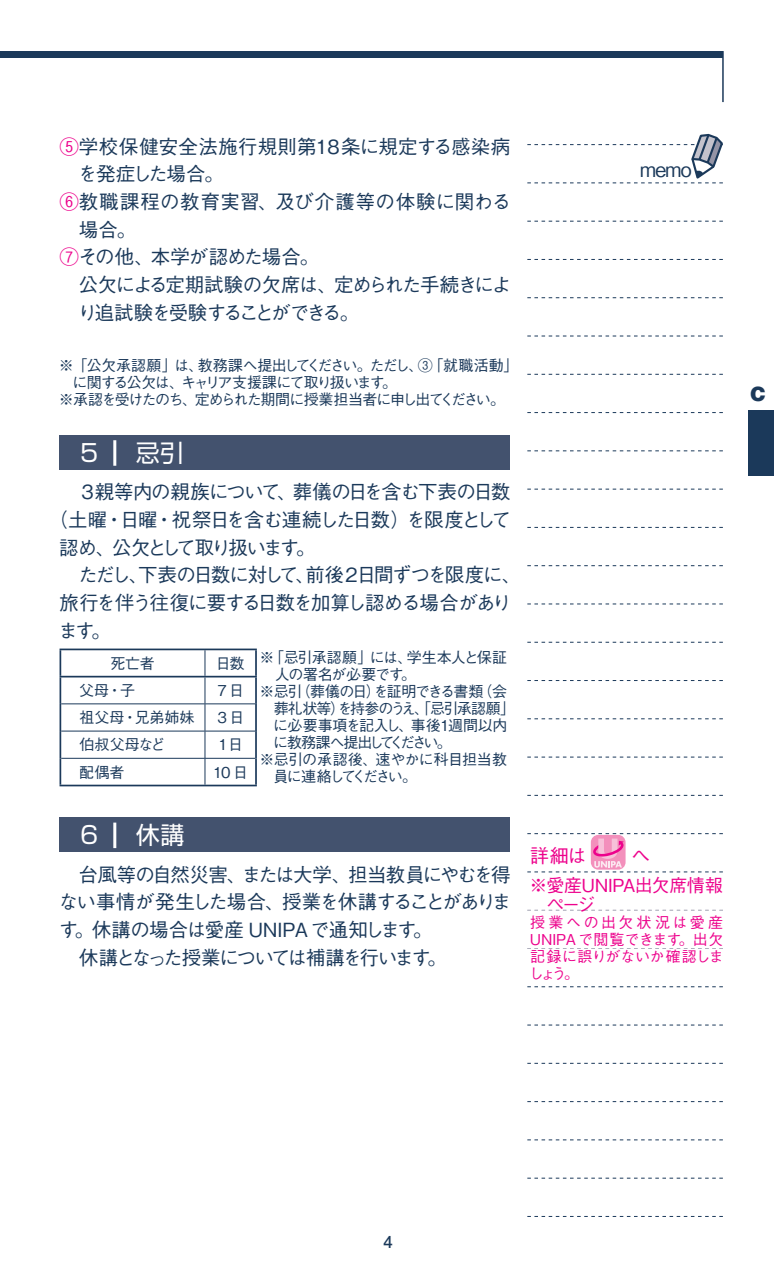
<style>
.page{position:relative;width:774px;height:1276px;background:#fff}
.page>*{position:absolute;margin:0;border:0;box-sizing:border-box;transform-origin:0 0}
.t1{font:24px "Shin Go Pro";color:#fff}
.t2{font:900 19.8px "Helvetica";color:#1b395a}
.t3{font:500 19.5px "Gothic BBB Pro";letter-spacing:-.06em;color:#1b395a}
.t4{font:500 19.5px "Gothic BBB Pro";letter-spacing:-.105em;color:#1b395a}
.t5{font:500 19.5px "Gothic BBB Pro";letter-spacing:-.08em;color:#1b395a}
.t6{font:500 19.5px "Gothic BBB Pro";letter-spacing:-.085em;color:#1b395a}
.t7{font:500 19.5px "Gothic BBB Pro";letter-spacing:.005em;color:#1b395a}
.t8{font:500 19.5px "Gothic BBB Pro";letter-spacing:.03em;color:#1b395a}
.t9{font:500 19.5px "Gothic BBB Pro";letter-spacing:-.03em;color:#1b395a}
.t10{font:500 19.5px "Gothic BBB Pro";letter-spacing:-.125em;color:#1b395a}
.t11{font:500 19.5px "Gothic BBB Pro";letter-spacing:-.12em;color:#1b395a}
.t12{font:500 19.5px "Gothic BBB Pro";letter-spacing:-.14em;color:#1b395a}
.t13{font:500 19.5px "Gothic BBB Pro";color:#ed028c}
.t14{font:500 19.5px "Gothic BBB Pr 5";color:#1b395a}
.t15{font:500 18px/19.2px "Gothic BBB Pro";letter-spacing:-.035em;color:#ed028c}
.t16{font:700 16.5px "Futo Go B101 Pro";color:#1b395a}
.t17{font:500 15px "Gothic BBB Pro";letter-spacing:-.06em;color:#1b395a}
.t18{font:500 15px "Gothic BBB Pro";letter-spacing:-.025em;color:#1b395a}
.t19{font:500 15px/17.1px "Gothic BBB Pro";letter-spacing:.025em;color:#ed028c;text-align:justify}
.t20{font:500 15px "Gothic BBB Pro";letter-spacing:-.1em;color:#1b395a}
.t21{font:500 15px "Gothic BBB Pro";letter-spacing:-.105em;color:#1b395a}
.t22{font:500 15px "Gothic BBB Pro";letter-spacing:-.085em;color:#1b395a}
.t23{font:500 15px "Gothic BBB Pro";letter-spacing:-.02em;color:#1b395a}
.t24{font:500 15px "Gothic BBB Pro";letter-spacing:-.155em;color:#1b395a}
.t25{font:500 15px "Gothic BBB Pro";letter-spacing:-.175em;color:#1b395a}
.s1{color:#ed028c}
</style>
<div class="page">
<svg style="left:527px;top:1216px;width:196px;height:1px"></svg>
<svg style="left:527px;top:1177px;width:196px;height:1px"></svg>
<svg style="left:527px;top:1139px;width:196px;height:1px"></svg>
<svg style="left:527px;top:1101px;width:196px;height:1px"></svg>
<svg style="left:527px;top:1062px;width:196px;height:2px"></svg>
<svg style="left:527px;top:1024px;width:196px;height:1px"></svg>
<svg style="left:527px;top:986px;width:196px;height:1px"></svg>
<svg style="left:527px;top:795px;width:196px;height:1px"></svg>
<svg style="left:527px;top:756px;width:196px;height:1px"></svg>
<svg style="left:527px;top:718px;width:196px;height:1px"></svg>
<svg style="left:527px;top:680px;width:196px;height:1px"></svg>
<svg style="left:527px;top:642px;width:196px;height:1px"></svg>
<svg style="left:527px;top:603px;width:196px;height:1px"></svg>
<svg style="left:527px;top:565px;width:196px;height:1px"></svg>
<svg style="left:527px;top:527px;width:196px;height:1px"></svg>
<svg style="left:527px;top:488px;width:196px;height:1px"></svg>
<svg style="left:527px;top:450px;width:196px;height:1px"></svg>
<svg style="left:527px;top:412px;width:196px;height:1px"></svg>
<svg style="left:527px;top:374px;width:196px;height:1px"></svg>
<svg style="left:527px;top:335px;width:196px;height:1px"></svg>
<svg style="left:527px;top:297px;width:196px;height:1px"></svg>
<svg style="left:527px;top:259px;width:196px;height:1px"></svg>
<svg style="left:527px;top:221px;width:196px;height:1px"></svg>
<svg style="left:527px;top:133px;width:196px;height:50px"></svg>
<svg style="left:0;top:51px;width:724px;height:52px"></svg>
<div style="left:0;top:51px;width:723px;height:6px;background:#1b395a"></div>
<div style="left:748px;top:410px;width:26px;height:65px;background:#1b395a"></div>
<hr style="left:60px;top:648px;width:145px;height:2px;background:#1b395a">
<hr style="left:205px;top:648px;width:52px;height:2px;background:#1b395a">
<hr style="left:255px;top:650px;width:2px;height:26px;background:#1b395a">
<hr style="left:60px;top:676px;width:145px;height:1px;background:#1b395a">
<hr style="left:205px;top:676px;width:52px;height:1px;background:#1b395a">
<hr style="left:255px;top:677px;width:2px;height:27px;background:#1b395a">
<hr style="left:255px;top:704px;width:2px;height:27px;background:#1b395a">
<hr style="left:255px;top:731px;width:2px;height:27px;background:#1b395a">
<svg style="left:60px;top:650px;width:1px;height:134px"></svg>
<hr style="left:255px;top:758px;width:2px;height:26px;background:#1b395a">
<hr style="left:60px;top:784px;width:145px;height:2px;background:#1b395a">
<hr style="left:205px;top:784px;width:52px;height:2px;background:#1b395a">
<hr style="left:61px;top:703px;width:144px;height:1px;background:#1b395a">
<hr style="left:205px;top:703px;width:50px;height:1px;background:#1b395a">
<hr style="left:61px;top:730px;width:144px;height:1px;background:#1b395a">
<hr style="left:205px;top:730px;width:50px;height:1px;background:#1b395a">
<hr style="left:61px;top:758px;width:144px;height:1px;background:#1b395a">
<hr style="left:205px;top:758px;width:50px;height:1px;background:#1b395a">
<svg style="left:204px;top:650px;width:1px;height:134px"></svg>
<div style="left:60px;top:435px;width:450px;height:34px;background:#43526e"></div>
<hr style="left:113px;top:440px;width:3px;height:26px;background:#fff">
<div style="left:60px;top:818px;width:450px;height:34px;background:#43526e"></div>
<hr style="left:113px;top:822px;width:3px;height:26px;background:#fff">
<svg style="left:527px;top:909px;width:196px;height:40px"></svg>
<svg style="left:527px;top:833px;width:196px;height:39px"></svg>
<p class="t7" style="left:59px;top:131px;width:453px"><span class="s1">⑤</span> 学校保健安全法施行規則第１８条に規定する感染病</p>
<p class="t3" style="left:78px;top:158px;width:148px">を発症した場合。</p>
<p class="t8" style="left:59px;top:186px;width:453px"><span class="s1">⑥</span> 教職課程の教育実習、及び介護等の体験に関わる</p>
<p class="t3" style="left:79px;top:214px;width:59px">場合。</p>
<p class="t3" style="left:59px;top:241px;width:261px"><span class="s1">⑦</span> その他、本学が認めた場合。</p>
<p class="t6" style="left:60px;top:269px;width:453px">　 公欠による定期試験の欠席は、定められた手続きによ</p>
<p class="t11" style="left:78px;top:296px;width:283px">り追試験を受験することができる。</p>
<p class="t18" style="left:59px;top:353px;width:461px">※ 「公欠承認願」は、教務課へ提出してください。ただし、③「就職活動」</p>
<p class="t21" style="left:73px;top:370px;width:326px">に関する公欠は、キャリア支援課にて取り扱います。</p>
<p class="t20" style="left:59px;top:387px;width:448px">※ 承認を受けたのち、定められた期間に授業担当者に申し出てください。</p>
<p class="t2" style="left:751px;top:381px;width:17px">C</p>
<p class="t14" style="left:640px;top:154px;width:53px">memo</p>
<p class="t1" style="left:80px;top:433px;width:20px">5</p>
<p class="t1" style="left:136px;top:433px;width:49px">忌引</p>
<p class="t3" style="left:60px;top:476px;width:452px">　３親等内の親族について、葬儀の日を含む下表の日数</p>
<p class="t5" style="left:49px;top:504px;width:464px">（土曜・日曜・祝祭日を含む連続した日数）を限度として</p>
<p class="t12" style="left:59px;top:532px;width:258px">認め、公欠として取り扱います。</p>
<p class="t4" style="left:60px;top:559px;width:463px">　ただし、下表の日数に対して、前後２日間ずつを限度に、</p>
<p class="t3" style="left:59px;top:587px;width:454px">旅行を伴う往復に要する日数を加算し認める場合があり</p>
<p class="t3" style="left:59px;top:615px;width:54px">ます。</p>
<p class="t17" style="left:110px;top:651px;width:46px">死亡者</p>
<p class="t17" style="left:216px;top:645px;width:293px">日数 ※「忌引承認願」には、学生本人と保証</p>
<p class="t17" style="left:275px;top:662px;width:143px">人の署名が必要です。</p>
<p class="t22" style="left:260px;top:679px;width:249px">※ 忌引（葬儀の日）を証明できる書類（会</p>
<p class="t17" style="left:274px;top:696px;width:243px">葬礼状等）を持参のうえ、「忌引承認願」</p>
<p class="t18" style="left:273px;top:713px;width:236px">に必要事項を記入し、事後１週間以内</p>
<p class="t24" style="left:273px;top:730px;width:180px">に教務課へ提出してください。</p>
<p class="t23" style="left:260px;top:747px;width:249px">※ 忌引の承認後、速やかに科目担当教</p>
<p class="t25" style="left:274px;top:764px;width:145px">員に連絡してください。</p>
<p class="t17" style="left:79px;top:678px;width:57px">父母・子</p>
<p class="t17" style="left:217px;top:678px;width:28px">7日</p>
<p class="t17" style="left:79px;top:705px;width:116px">祖父母・兄弟姉妹</p>
<p class="t17" style="left:217px;top:705px;width:28px">3日</p>
<p class="t17" style="left:79px;top:732px;width:88px">伯叔父母など</p>
<p class="t17" style="left:218px;top:732px;width:26px">1日</p>
<p class="t17" style="left:79px;top:760px;width:47px">配偶者</p>
<p class="t17" style="left:213px;top:760px;width:36px">10 日</p>
<p class="t1" style="left:80px;top:815px;width:20px">6</p>
<p class="t1" style="left:136px;top:815px;width:50px">休講</p>
<p class="t3" style="left:79px;top:859px;width:433px">台風等の自然災害、または大学、担当教員にやむを得</p>
<p class="t3" style="left:59px;top:886px;width:454px">ない事情が発生した場合、授業を休講することがありま</p>
<p class="t9" style="left:59px;top:914px;width:375px">す。休講の場合は愛産 UNIPAで通知します。</p>
<p class="t10" style="left:79px;top:941px;width:370px">休講となった授業については補講を行います。</p>
<p class="t13" style="left:530px;top:840px;width:122px">詳細は　　 へ</p>
<p class="t15" style="left:546px;top:873px;width:178px;text-indent:-17px">※ 愛産UNIPA出欠席情報ページ</p>
<p class="t19" style="left:529px;top:911px;width:196px">授業への出欠状況は愛産UNIPAで閲覧できます。出欠記録に誤りがないか確認しましょう。</p>
<p class="t16" style="left:383px;top:1228px;width:11px">4</p>
</div>
